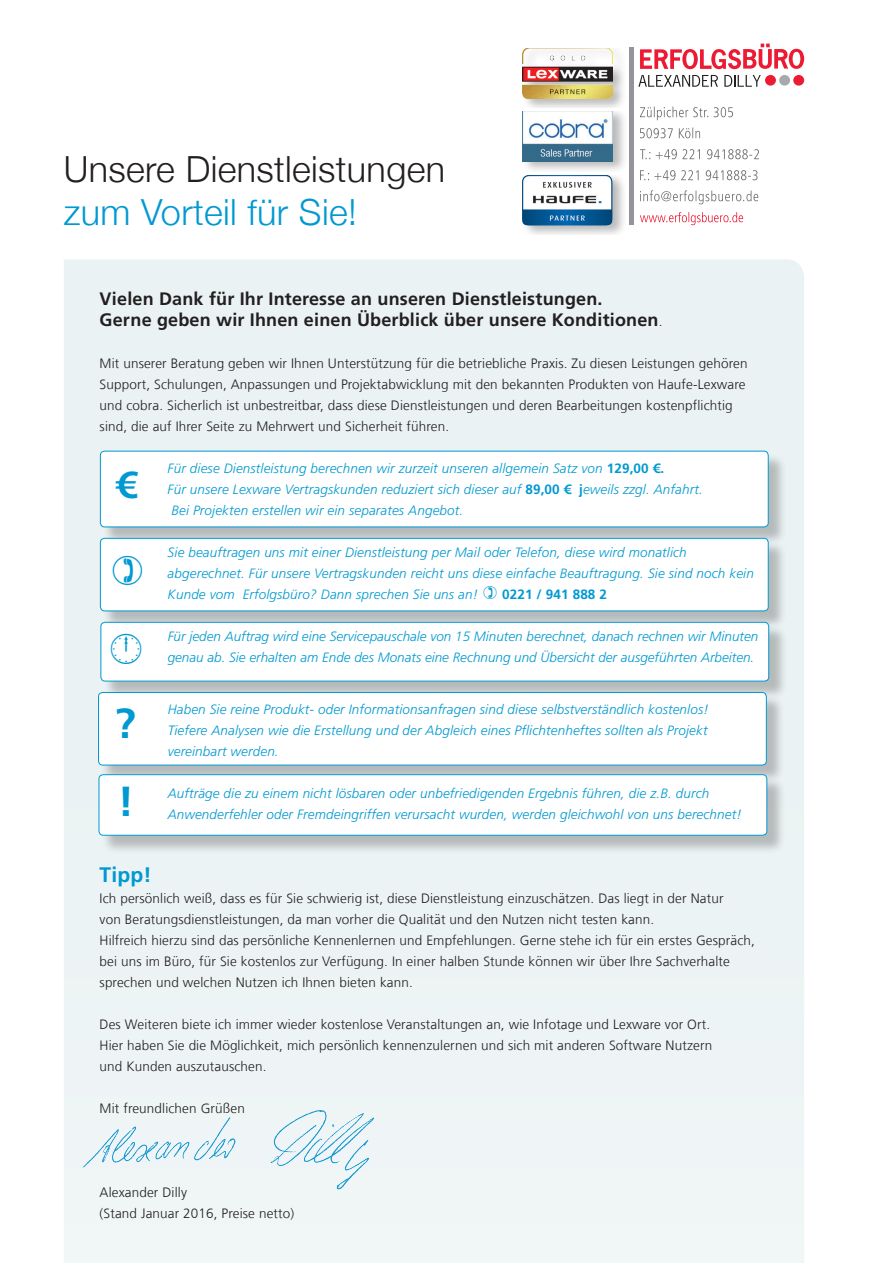
<style>
.page{position:relative;width:893px;height:1263px;background:#fff}
.page>*{position:absolute;margin:0;border:0;box-sizing:border-box;transform-origin:0 0}
.t1{font:700 42px/77.6px "Frutiger LT Com";color:#0099d1}
.t2{font:700 37.5px "Frutiger LT Com";color:#0099d1}
.t3{font:300 36px "Helvetica Neue";letter-spacing:.01em;color:#231f20}
.t4{font:300 36px "Helvetica Neue";letter-spacing:.01em;color:#0099d1}
.t5{font:700 21px "Frutiger LT Com";color:#0099d1}
.t6{font:700 18px/21px "Frutiger LT Com";letter-spacing:.01em;color:#231f20}
.t7{font:300 13.5px/21px "Frutiger LT Com";letter-spacing:.01em;color:#231f20}
.t8{font:italic 300 13.5px/21px "Frutiger LT Com";letter-spacing:.01em;color:#0099d1}
.t9{font:700 13.5px "Frutiger LT Com";letter-spacing:.01em;color:#0099d1}
.s1{font-weight:300;font-size:13.5px}
.s2{font-weight:700;font-style:normal}
</style>
<div class="page">
<div style="left:629px;top:104px;width:5px;height:121px;background:#939598"></div>
<svg style="left:640px;top:107px;width:93px;height:13px"></svg>
<svg style="left:640px;top:128px;width:60px;height:10px"></svg>
<svg style="left:640px;top:149px;width:119px;height:10px"></svg>
<svg style="left:640px;top:170px;width:117px;height:10px"></svg>
<svg style="left:640px;top:190px;width:118px;height:14px"></svg>
<svg style="left:640px;top:212px;width:103px;height:13px"></svg>
<div style="left:629px;top:47px;width:5px;height:57px;background:#939598"></div>
<svg style="left:640px;top:44px;width:164px;height:25px"></svg>
<svg style="left:638px;top:75px;width:80px;height:12px"></svg>
<svg style="left:724px;top:75px;width:37px;height:12px"></svg>
<div style="left:779px;top:75px;width:11px;height:11px;background:#a8a9ad;border-radius:50%"></div>
<div style="left:765px;top:75px;width:11px;height:11px;background:#ed1a33;border-radius:50%"></div>
<div style="left:793px;top:75px;width:11px;height:11px;background:#ed1a33;border-radius:50%"></div>
<div style="left:64px;top:259px;width:740px;height:1004px;background:#ecf3f4"></div>
<div style="left:102px;top:453px;width:686px;height:93px;background:#231f20;opacity:.27"></div>
<div style="left:100px;top:451px;width:668px;height:76px;background:#fff;border-radius:4px"></div>
<div style="left:100px;top:451px;width:669px;height:76px;border:1px solid #0099d1;border-radius:4px"></div>
<div style="left:102px;top:540px;width:686px;height:90px;background:#231f20;opacity:.27"></div>
<div style="left:100px;top:538px;width:668px;height:73px;background:#fff;border-radius:4px"></div>
<div style="left:100px;top:538px;width:669px;height:73px;border:1px solid #0099d1;border-radius:4px"></div>
<img style="left:78px;top:1108px;width:296px;height:84px">
<div style="left:103px;top:624px;width:685px;height:76px;background:#231f20;opacity:.27"></div>
<div style="left:101px;top:622px;width:668px;height:59px;background:#fff;border-radius:4px"></div>
<div style="left:100px;top:622px;width:669px;height:59px;border:1px solid #0099d1;border-radius:4px"></div>
<div style="left:100px;top:694px;width:686px;height:90px;background:#231f20;opacity:.27"></div>
<div style="left:98px;top:692px;width:668px;height:73px;background:#fff;border-radius:4px"></div>
<div style="left:98px;top:692px;width:669px;height:73px;border:1px solid #0099d1;border-radius:4px"></div>
<div style="left:101px;top:776px;width:685px;height:78px;background:#231f20;opacity:.27"></div>
<div style="left:99px;top:775px;width:668px;height:60px;background:#fff;border-radius:4px"></div>
<div style="left:99px;top:774px;width:668px;height:62px;border:1px solid #0099d1;border-radius:4px"></div>
<div style="left:522px;top:48px;width:105px;height:60px;background:#231f20;opacity:.31"></div>
<img style="left:522px;top:48px;width:90px;height:51px">
<div style="left:522px;top:112px;width:106px;height:59px;background:#231f20;opacity:.31"></div>
<img style="left:523px;top:112px;width:89px;height:50px">
<div style="left:522px;top:175px;width:105px;height:60px;background:#231f20;opacity:.31"></div>
<img style="left:522px;top:175px;width:95px;height:59px">
<h3 class="t3" style="left:64px;top:140px;width:383px">Unsere Dienstleistungen</h3>
<h3 class="t4" style="left:64px;top:183px;width:294px">zum Vorteil für Sie!</h3>
<h3 class="t6" style="left:100px;top:288px;width:564px">Vielen Dank für Ihr Interesse an unseren Dienstleistungen.<br>Gerne geben wir Ihnen einen Überblick über unsere Konditionen<span class="s1">.</span></h3>
<p class="t7" style="left:100px;top:353px;width:649px">Mit unserer Beratung geben wir Ihnen Unterstützung für die betriebliche Praxis. Zu diesen Leistungen gehören Support, Schulungen, Anpassungen und Projektabwicklung mit den bekannten Produkten von Haufe-Lexware und cobra. Sicherlich ist unbestreitbar, dass diese Dienstleistungen und deren Bearbeitungen kostenpflichtig sind, die auf Ihrer Seite zu Mehrwert und Sicherheit führen.</p>
<p class="t8" style="left:168px;top:458px;width:537px">Für diese Dienstleistung berechnen wir zurzeit unseren allgemein Satz von <span class="s2">129,00 €.<br></span>Für unsere Lexware Vertragskunden reduziert sich dieser auf <span class="s2">89,00 € j</span>eweils zzgl. Anfahrt.<br>Bei Projekten erstellen wir ein separates Angebot.</p>
<p class="t8" style="left:168px;top:542px;width:588px">Sie beauftragen uns mit einer Dienstleistung per Mail oder Telefon, diese wird monatlich abgerechnet. Für unsere Vertragskunden reicht uns diese einfache Beauftragung. Sie sind noch kein<br>Kunde vom Erfolgsbüro? Dann sprechen Sie uns an!</p>
<h2 class="t2" style="left:116px;top:463px;width:22px">€</h2>
<p class="t9" style="left:502px;top:586px;width:106px">0221 / 941 888 2</p>
<p class="t8" style="left:168px;top:626px;width:592px">Für jeden Auftrag wird eine Servicepauschale von 15 Minuten berechnet, danach rechnen wir Minuten genau ab. Sie erhalten am Ende des Monats eine Rechnung und Übersicht der ausgeführten Arbeiten.</p>
<p class="t8" style="left:168px;top:699px;width:542px;text-align:justify">Haben Sie reine Produkt- oder Informationsanfragen sind diese selbstverständlich kostenlos!<br>Tiefere Analysen wie die Erstellung und der Abgleich eines Pflichtenheftes sollten als Projekt vereinbart werden.</p>
<p class="t8" style="left:168px;top:783px;width:575px">Aufträge die zu einem nicht lösbaren oder unbefriedigenden Ergebnis führen, die z.B. durch<br>Anwenderfehler oder Fremdeingriffen verursacht wurden, werden gleichwohl von uns berechnet!</p>
<h1 class="t1" style="left:115px;top:685px;width:22px">? !</h1>
<h3 class="t5" style="left:100px;top:863px;width:54px">Tipp!</h3>
<p class="t7" style="left:100px;top:888px;width:657px">Ich persönlich weiß, dass es für Sie schwierig ist, diese Dienstleistung einzuschätzen. Das liegt in der Natur<br>von Beratungsdienstleistungen, da man vorher die Qualität und den Nutzen nicht testen kann.<br>Hilfreich hierzu sind das persönliche Kennenlernen und Empfehlungen. Gerne stehe ich für ein erstes Gespräch, bei uns im Büro, für Sie kostenlos zur Verfügung. In einer halben Stunde können wir über Ihre Sachverhalte sprechen und welchen Nutzen ich Ihnen bieten kann.</p>
<p class="t7" style="left:100px;top:1014px;width:614px">Des Weiteren biete ich immer wieder kostenlose Veranstaltungen an, wie Infotage und Lexware vor Ort.<br>Hier haben Sie die Möglichkeit, mich persönlich kennenzulernen und sich mit anderen Software Nutzern und Kunden auszutauschen.</p>
<p class="t7" style="left:100px;top:1098px;width:147px">Mit freundlichen Grüßen</p>
<p class="t7" style="left:100px;top:1182px;width:196px">Alexander Dilly<br>(Stand Januar 2016, Preise netto)</p>
</div>
